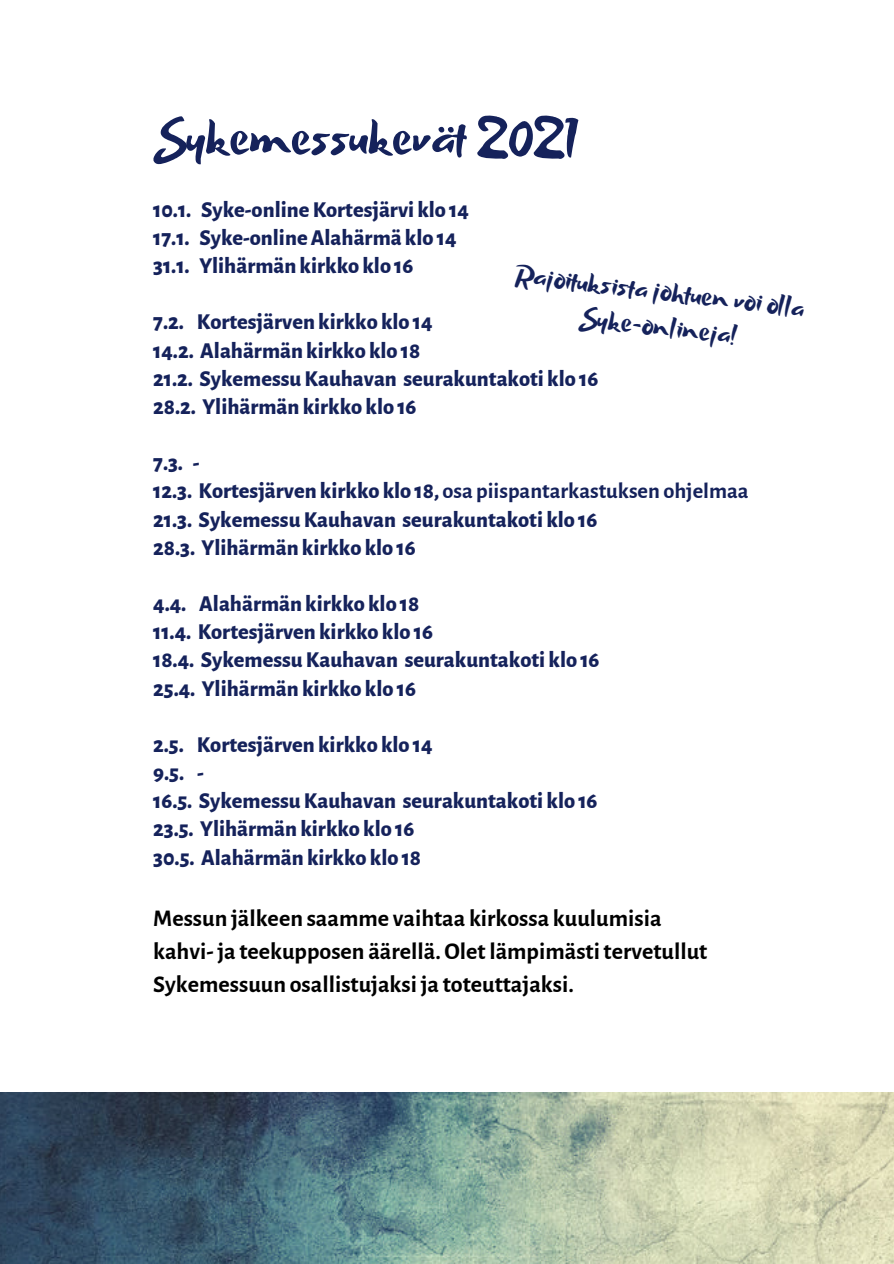
<style>
.page{position:relative;width:894px;height:1264px;background:#fff}
.page>*{position:absolute;margin:0;border:0;box-sizing:border-box;transform-origin:0 0}
.t1{font:54.9px "Beach Resort";color:#15225b}
.t2{font:30.15px "Beach Resort";color:#15225b}
.t3{font:700 24px/32.7px "Alegreya Sans";color:#000}
.t4{font:800 22.35px "Alegreya Sans";color:#15225b}
.t5{font:700 22.35px "Alegreya Sans";color:#15225b}
.s1{font-weight:800}
</style>
<div class="page">
<img style="left:0;top:1092px;width:893px;height:171px">
<p class="t1" style="left:153px;top:108px;width:427px">Sykemessukevät 2021</p>
<p class="t4" style="left:153px;top:199px;width:317px">10.1. Syke-onlineKortesjärvi klo 14</p>
<p class="t4" style="left:153px;top:227px;width:305px">17.1. Syke-onlineAlahärmä klo 14</p>
<p class="t4" style="left:153px;top:255px;width:262px">31.1. Ylihärmän kirkko klo 16</p>
<p class="t4" style="left:153px;top:311px;width:281px">7.2. Kortesjärven kirkko klo 14</p>
<p class="t4" style="left:153px;top:340px;width:269px">14.2. Alahärmän kirkko klo 18</p>
<p class="t4" style="left:153px;top:368px;width:446px">21.2. SykemessuKauhavan seurakuntakoti klo 16</p>
<p class="t4" style="left:153px;top:396px;width:265px">28.2. Ylihärmän kirkko klo 16</p>
<p class="t2" style="left:517px;top:257px;width:293px;rotate:7deg">Rajoituksista johtuen voi olla</p>
<p class="t2" style="left:581px;top:301px;width:160px;rotate:7deg">Syke-onlineja!</p>
<p class="t4" style="left:153px;top:452px;width:48px">7.3. -</p>
<p class="t5" style="left:153px;top:480px;width:597px"><span class="s1">12.3. Kortesjärven kirkko klo 18,</span> osa piispantarkastuksen ohjelmaa</p>
<p class="t4" style="left:153px;top:508px;width:445px">21.3. SykemessuKauhavan seurakuntakoti klo 16</p>
<p class="t4" style="left:153px;top:537px;width:264px">28.3. Ylihärmän kirkko klo 16</p>
<p class="t4" style="left:153px;top:593px;width:268px">4.4. Alahärmän kirkko klo 18</p>
<p class="t4" style="left:153px;top:621px;width:281px">11.4. Kortesjärven kirkko klo 16</p>
<p class="t4" style="left:153px;top:649px;width:448px">18.4. SykemessuKauhavan seurakuntakoti klo 16</p>
<p class="t4" style="left:153px;top:677px;width:264px">25.4. Ylihärmän kirkko klo 16</p>
<p class="t4" style="left:153px;top:734px;width:281px">2.5. Kortesjärven kirkko klo 14</p>
<p class="t4" style="left:153px;top:762px;width:52px">9.5. -</p>
<p class="t4" style="left:153px;top:790px;width:446px">16.5. SykemessuKauhavan seurakuntakoti klo 16</p>
<p class="t4" style="left:153px;top:818px;width:262px">23.5. Ylihärmän kirkko klo 16</p>
<p class="t4" style="left:153px;top:846px;width:269px">30.5. Alahärmän kirkko klo 18</p>
<p class="t3" style="left:153px;top:902px;width:509px">Messun jälkeen saamme vaihtaa kirkossa kuulumisia</p>
<p class="t3" style="left:153px;top:935px;width:555px">kahvi-ja teekupposen äärellä.Oletlämpimästitervetullut<br>Sykemessuun osallistujaksi ja toteuttajaksi.</p>
</div>
